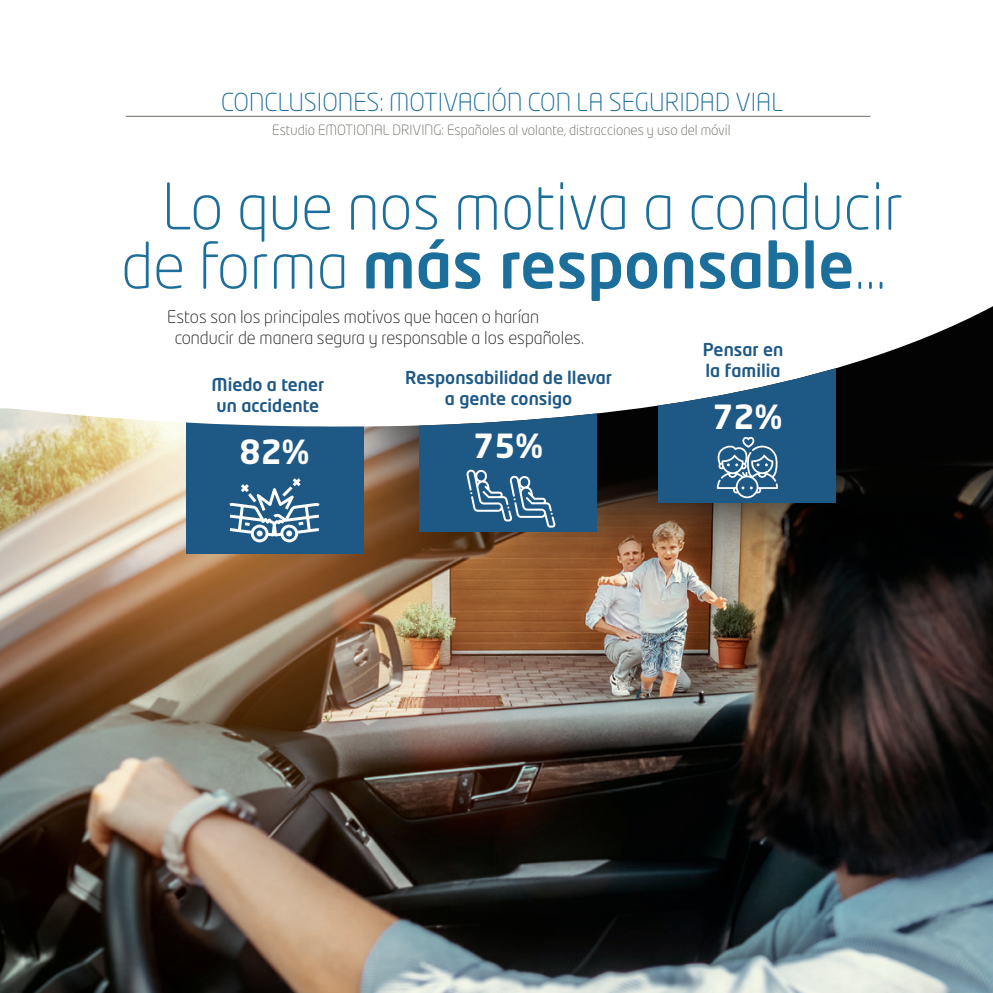
<style>
.page{position:relative;width:993px;height:993px;background:#fff}
.page>*{position:absolute;margin:0;border:0;box-sizing:border-box;transform-origin:0 0}
.t1{font:300 63.18px/59px "Neo Tech Std";color:#1c6e9b;text-align:right}
.t2{font:700 32.9px "Neo Tech Std";color:#fff}
.t3{font:300 24.5px "Neo Tech Std";color:#1c6e9b}
.t4{font:300 17.5px/21px "Neo Tech Std";color:#231f20}
.t5{font:500 17.5px/21px "Neo Tech Std";color:#1e5986}
.t6{font:300 14px "Neo Tech Std";color:#6d6d65}
.s1{font-weight:500}
</style>
<div class="page">
<img style="left:0;top:306px;width:992px;height:686px">
<svg style="left:186px;top:399px;width:177px;height:155px;fill:#1e5986"></svg>
<svg style="left:419px;top:399px;width:177px;height:133px;fill:#1e5986"></svg>
<svg style="left:658px;top:352px;width:178px;height:151px;fill:#1e5986"></svg>
<svg style="left:229px;top:478px;width:90px;height:64px"></svg>
<svg style="left:716px;top:437px;width:61px;height:61px;background:#5481a3"></svg>
<svg style="left:466px;top:469px;width:89px;height:58px;background:#49789d"></svg>
<hr style="left:126px;top:116px;width:744px;height:1px;background:#6d6d65">
<h3 class="t3" style="left:221px;top:87px;width:563px">CONCLUSIONES: MOTIVACIÓN CON LA SEGURIDAD VIAL</h3>
<p class="t6" style="left:272px;top:121px;width:459px">Estudio EMOTIONAL DRIVING: Españoles al volante, distracciones y uso del móvil</p>
<h1 class="t1" style="left:121px;top:176px;width:783px">Lo que nos motiva a conducir de forma <span class="s1">más responsable</span>...</h1>
<p class="t4" style="left:175px;top:306px;width:410px;text-indent:-8px">Estos son los principales motivos que hacen o harían conducir de manera segura y responsable a los españoles.</p>
<p class="t5" style="left:211px;top:373px;width:114px">Miedo a tener un accidente</p>
<p class="t5" style="left:405px;top:366px;width:208px;text-align:center">Responsabilidad de llevar a gente consigo</p>
<h2 class="t2" style="left:239px;top:431px;width:71px">82%</h2>
<h2 class="t2" style="left:473px;top:424px;width:71px">75%</h2>
<p class="t5" style="left:702px;top:339px;width:82px">Pensar en la familia</p>
<h2 class="t2" style="left:712px;top:396px;width:71px">72%</h2>
</div>
